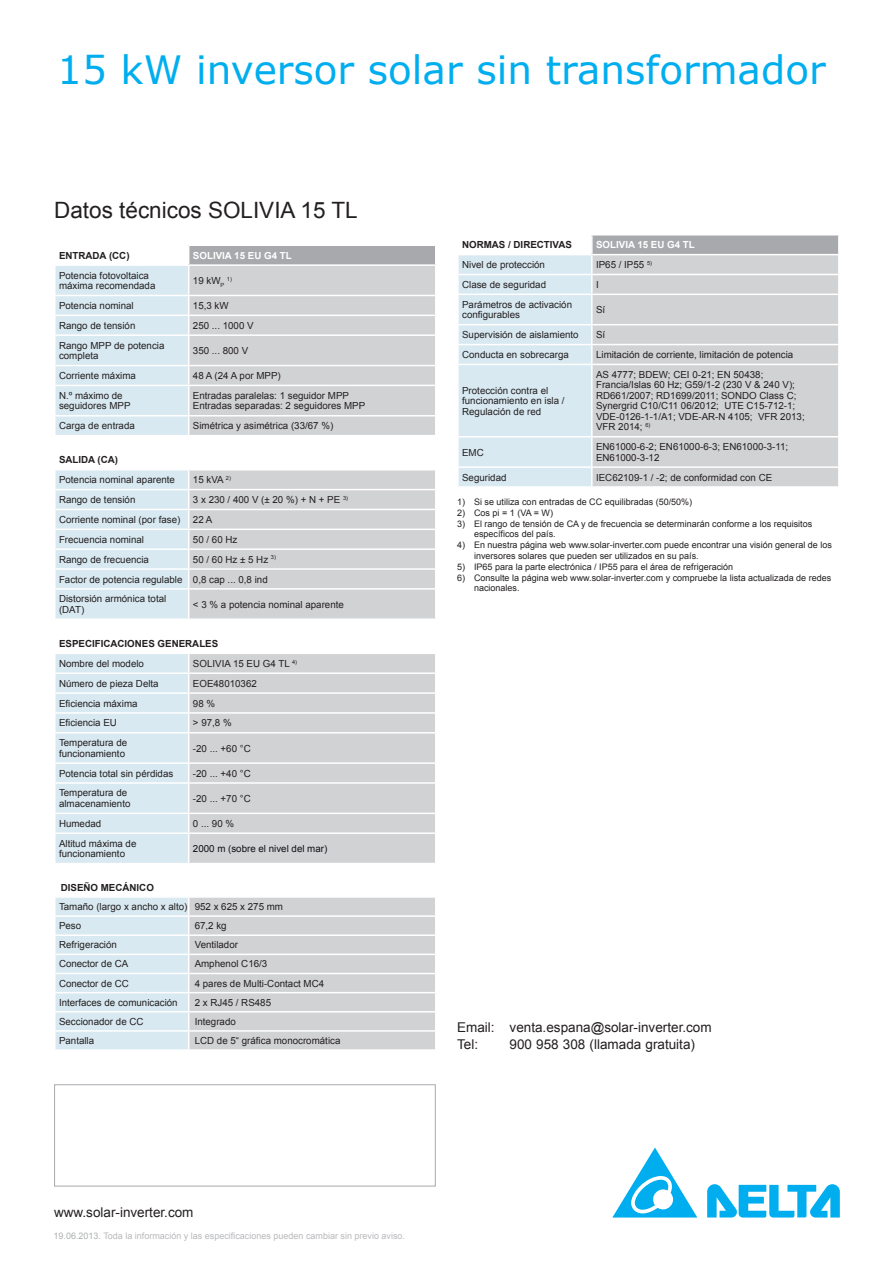
<style>
.page{position:relative;width:893px;height:1263px;background:#fff}
.page>*{position:absolute;margin:0;border:0;box-sizing:border-box;transform-origin:0 0}
.t1{font:39px "Verdana";color:#00aeef}
.t2{font:22.5px "Arial";color:#231f20}
.t3{font:13.5px/16.2px "Arial";color:#231f20}
.t4{font:9.75px/10.5px "Arial";color:#231f20}
.t5{font:700 9.75px "Arial";color:#231f20}
.t6{font:700 9.75px "Arial";color:#fff}
.t7{font:9.75px "Arial";color:#0f1117}
.t8{font:9px/10.8px "Arial";color:#231f20}
.t9{font:9px "Arial";color:#b8b9bc}
.t10{font:5.7px "Arial";color:#231f20}
.s1{font-weight:700}
.s2{font-weight:700;color:#fff}
.s3{color:#aeb0b2}
.s4{color:#a8a9ad}
</style>
<div class="page">
<svg style="left:707px;top:1184px;width:133px;height:33px"></svg>
<svg style="left:612px;top:1147px;width:85px;height:70px"></svg>
<div style="left:54px;top:1084px;width:382px;height:102px;border:1px solid #a8a9ad"></div>
<div style="left:189px;top:654px;width:246px;height:209px;background:#d1d2d4"></div>
<hr style="left:189px;top:672px;width:247px;height:2px;background:#fff">
<hr style="left:189px;top:692px;width:247px;height:2px;background:#fff">
<hr style="left:189px;top:712px;width:247px;height:2px;background:#fff">
<hr style="left:189px;top:732px;width:247px;height:1px;background:#fff">
<hr style="left:189px;top:762px;width:247px;height:2px;background:#fff">
<hr style="left:189px;top:782px;width:247px;height:2px;background:#fff">
<hr style="left:189px;top:813px;width:247px;height:1px;background:#fff">
<hr style="left:189px;top:832px;width:247px;height:2px;background:#fff">
<svg style="left:55px;top:654px;width:134px;height:209px;background:#daeaf1"></svg>
<hr style="left:54px;top:832px;width:135px;height:2px;background:#fff">
<hr style="left:54px;top:834px;width:2px;height:29px;background:#fff">
<svg style="left:55px;top:470px;width:380px;height:149px;background:#d6dce0"></svg>
<div style="left:592px;top:235px;width:247px;height:20px;background:#a8a9ad"></div>
<div style="left:593px;top:255px;width:245px;height:231px;background:#d1d2d4"></div>
<hr style="left:592px;top:274px;width:248px;height:1px;background:#fff">
<hr style="left:592px;top:294px;width:248px;height:1px;background:#fff">
<hr style="left:592px;top:324px;width:248px;height:1px;background:#fff">
<hr style="left:592px;top:344px;width:248px;height:1px;background:#fff">
<hr style="left:592px;top:364px;width:248px;height:1px;background:#fff">
<hr style="left:592px;top:436px;width:248px;height:1px;background:#fff">
<hr style="left:592px;top:466px;width:248px;height:2px;background:#fff">
<svg style="left:458px;top:235px;width:135px;height:251px;background:#ddebf2"></svg>
<svg style="left:838px;top:235px;width:1px;height:59px"></svg>
<hr style="left:592px;top:254px;width:248px;height:1px;background:#fff">
<svg style="left:55px;top:246px;width:381px;height:189px;background:#d4dade"></svg>
<hr style="left:188px;top:415px;width:248px;height:1px;background:#fff">
<svg style="left:55px;top:897px;width:380px;height:153px;background:#d6dde0"></svg>
<hr style="left:54px;top:1049px;width:135px;height:2px;background:#fff">
<h1 class="t1" style="left:57px;top:43px;width:770px">15 kW inversor solar sin transformador</h1>
<h2 class="t2" style="left:54px;top:196px;width:305px">Datos técnicos SOLIVIA 15 TL</h2>
<p class="t5" style="left:59px;top:249px;width:72px">ENTRADA (CC)</p>
<p class="t6" style="left:193px;top:249px;width:100px">SOLIVIA 15 EU G4 TL</p>
<p class="t4" style="left:59px;top:270px;width:98px">Potencia fotovoltaica máxima recomendada</p>
<p class="t4" style="left:193px;top:275px;width:33px">19 kW<sub>P</sub></p>
<p class="t10" style="left:227px;top:275px;width:7px">1)</p>
<p class="t4" style="left:59px;top:300px;width:76px">Potencia nominal</p>
<p class="t4" style="left:193px;top:300px;width:37px">15,3 kW</p>
<p class="t4" style="left:59px;top:320px;width:78px">Rango de tensión</p>
<p class="t4" style="left:193px;top:320px;width:62px">250 ... 1000 V</p>
<p class="t4" style="left:59px;top:340px;width:107px">Rango MPP de potencia completa</p>
<p class="t4" style="left:193px;top:345px;width:57px">350 ... 800 V</p>
<p class="t4" style="left:59px;top:370px;width:78px">Corriente máxima</p>
<p class="t4" style="left:193px;top:370px;width:89px">48 A (24 A por MPP)</p>
<p class="t4" style="left:59px;top:390px;width:73px">N.º máximo de seguidores MPP</p>
<p class="t4" style="left:193px;top:390px;width:174px">Entradas paralelas: 1 seguidor MPP<br>Entradas separadas: 2 seguidores MPP</p>
<p class="t4" style="left:59px;top:421px;width:77px">Carga de entrada</p>
<p class="t4" style="left:193px;top:421px;width:142px">Simétrica y asimétrica (33/67 %)</p>
<p class="t4" style="left:59px;top:450px;width:117px;line-height:19.8px"><span class="s1">SALIDA (CA)</span><span class="s2">)<br></span>Potencia nominal aparente</p>
<p class="t4" style="left:193px;top:475px;width:39px">15 kVA <sup>2)</sup></p>
<p class="t4" style="left:59px;top:494px;width:78px">Rango de tensión</p>
<p class="t4" style="left:193px;top:494px;width:157px">3 x 230 / 400 V (± 20 %) + N + PE <sup>3)</sup></p>
<p class="t4" style="left:59px;top:514px;width:123px">Corriente nominal (por fase)</p>
<p class="t4" style="left:193px;top:514px;width:21px">22 A</p>
<p class="t4" style="left:59px;top:534px;width:87px">Frecuencia nominal</p>
<p class="t4" style="left:193px;top:534px;width:46px">50 / 60 Hz</p>
<p class="t4" style="left:59px;top:554px;width:91px">Rango de frecuencia</p>
<p class="t4" style="left:59px;top:549px;width:218px;line-height:19.8px;text-indent:134px">50 / 60 Hz ± 5 Hz <sup>3)<br></sup>Factor de potencia regulable 0,8 cap ... 0,8 ind<br>Distorsión armónica total</p>
<p class="t4" style="left:59px;top:604px;width:27px">(DAT)</p>
<p class="t4" style="left:193px;top:599px;width:152px">&lt; 3 % a potencia nominal aparente</p>
<p class="t5" style="left:59px;top:637px;width:161px">ESPECIFICACIONES GENERALES</p>
<p class="t4" style="left:59px;top:658px;width:87px">Nombre del modelo</p>
<p class="t4" style="left:193px;top:658px;width:106px">SOLIVIA 15 EU G4 TL <sup>4)</sup></p>
<p class="t4" style="left:59px;top:678px;width:101px">Número de pieza Delta</p>
<p class="t4" style="left:193px;top:678px;width:65px">EOE48010362</p>
<p class="t4" style="left:59px;top:698px;width:80px">Eficiencia máxima</p>
<p class="t4" style="left:193px;top:698px;width:24px">98 %</p>
<p class="t4" style="left:59px;top:718px;width:59px">Eficiencia EU</p>
<p class="t4" style="left:193px;top:718px;width:40px">&gt; 97,8 %</p>
<p class="t4" style="left:59px;top:738px;width:70px">Temperatura de funcionamiento</p>
<p class="t4" style="left:193px;top:743px;width:59px">-20 ... +60 °C</p>
<p class="t4" style="left:59px;top:768px;width:116px">Potencia total sin pérdidas</p>
<p class="t4" style="left:193px;top:768px;width:59px">-20 ... +40 °C</p>
<p class="t4" style="left:59px;top:788px;width:73px">Temperatura de almacenamiento</p>
<p class="t4" style="left:193px;top:793px;width:59px">-20 ... +70 °C</p>
<p class="t4" style="left:59px;top:818px;width:44px">Humedad</p>
<p class="t4" style="left:193px;top:818px;width:43px">0 ... 90 %</p>
<p class="t4" style="left:59px;top:838px;width:79px">Altitud máxima de funcionamiento</p>
<p class="t7" style="left:193px;top:842px;width:136px">2000 m (sobre el nivel del mar)</p>
<p class="t5" style="left:61px;top:881px;width:95px">DISEÑO MECÁNICO</p>
<p class="t4" style="left:59px;top:897px;width:226px;line-height:19.2px">Tamaño (largo x ancho x alto) 952 x 625 x 275 mm<br>Peso</p>
<p class="t4" style="left:195px;top:921px;width:33px">67,2 kg</p>
<p class="t4" style="left:59px;top:940px;width:59px">Refrigeración</p>
<p class="t4" style="left:195px;top:940px;width:45px">Ventilador</p>
<p class="t4" style="left:59px;top:959px;width:71px">Conector de CA</p>
<p class="t4" style="left:195px;top:959px;width:74px">Amphenol C16/3</p>
<p class="t4" style="left:59px;top:978px;width:71px">Conector de CC</p>
<p class="t4" style="left:195px;top:978px;width:131px">4 pares de Multi-Contact MC4</p>
<p class="t4" style="left:59px;top:997px;width:120px">Interfaces de comunicación</p>
<p class="t4" style="left:195px;top:997px;width:78px">2 x RJ45 / RS485</p>
<p class="t4" style="left:59px;top:1016px;width:86px">Seccionador de CC</p>
<p class="t4" style="left:195px;top:1016px;width:43px">Integrado</p>
<p class="t4" style="left:59px;top:1035px;width:37px">Pantalla</p>
<p class="t4" style="left:195px;top:1035px;width:147px">LCD de 5“ gráfica monocromática</p>
<p class="t5" style="left:462px;top:238px;width:111px">NORMAS / DIRECTIVAS</p>
<p class="t6" style="left:596px;top:238px;width:100px">SOLIVIA 15 EU G4 TL</p>
<p class="t4" style="left:462px;top:259px;width:84px">Nivel de protección</p>
<p class="t4" style="left:596px;top:259px;width:58px">IP65 / IP55 <sup>5)</sup></p>
<p class="t4" style="left:462px;top:279px;width:85px">Clase de seguridad</p>
<p class="t4" style="left:596px;top:279px;width:4px">I</p>
<p class="t4" style="left:462px;top:299px;width:111px">Parámetros de activación configurables</p>
<p class="t4" style="left:596px;top:304px;width:11px">Sí</p>
<p class="t4" style="left:462px;top:330px;width:118px">Supervisión de aislamiento</p>
<p class="t4" style="left:596px;top:330px;width:11px">Sí</p>
<p class="t4" style="left:462px;top:349px;width:108px">Conducta en sobrecarga</p>
<p class="t4" style="left:596px;top:349px;width:199px">Limitación de corriente, limitación de potencia</p>
<p class="t4" style="left:462px;top:385px;width:104px">Protección contra el funcionamiento en isla /<br>Regulación de red</p>
<p class="t4" style="left:596px;top:369px;width:210px">AS 4777; BDEW; CEI 0-21; EN 50438; Francia/Islas 60 Hz; G59/1-2 (230 V &amp; 240 V); RD661/2007; RD1699/2011; SONDO Class C; Synergrid C10/C11 06/2012; UTE C15-712-1; VDE-0126-1-1/A1; VDE-AR-N 4105; VFR 2013; VFR 2014; <sup>6)</sup></p>
<p class="t4" style="left:462px;top:447px;width:23px">EMC</p>
<p class="t4" style="left:596px;top:442px;width:194px">EN61000-6-2; EN61000-6-3; EN61000-3-11;<br>EN61000-3-12</p>
<p class="t4" style="left:462px;top:472px;width:46px">Seguridad</p>
<p class="t4" style="left:596px;top:472px;width:178px">IEC62109-1 / -2; de conformidad con CE</p>
<p class="t8" style="left:457px;top:497px;width:237px">1) Si se utiliza con entradas de CC equilibradas (50/50%)</p>
<p class="t8" style="left:457px;top:507px;width:97px">2) Cos pi = 1 (VA = W)</p>
<p class="t8" style="left:474px;top:518px;width:340px;text-indent:-17px">3) El rango de tensión de CA y de frecuencia se determinarán conforme a los requisitos específicos del país.</p>
<p class="t8" style="left:474px;top:540px;width:359px;text-indent:-17px">4) En nuestra página web www.solar-inverter.com puede encontrar una visión general de los inversores solares que pueden ser utilizados en su país.</p>
<p class="t8" style="left:457px;top:561px;width:278px">5) IP65 para la parte electrónica / IP55 para el área de refrigeración</p>
<p class="t8" style="left:474px;top:572px;width:359px;text-indent:-17px">6) Consulte la página web www.solar-inverter.com y compruebe la lista actualizada de redes nacionales.</p>
<h3 class="t3" style="left:457px;top:1020px;width:256px">Email: venta.espana@solar-inverter.com<br>Tel:</h3>
<h3 class="t3" style="left:510px;top:1036px;width:187px">900 958 308 (llamada gratuita)</h3>
<h3 class="t3" style="left:54px;top:1205px;width:141px">www.solar-inverter.com</h3>
<p class="t9" style="left:54px;top:1230px;width:353px"><span class="s3">19.06.2013</span><span class="s4">.</span> Toda la información y las especificaciones pueden cambiar sin previo aviso.</p>
</div>
